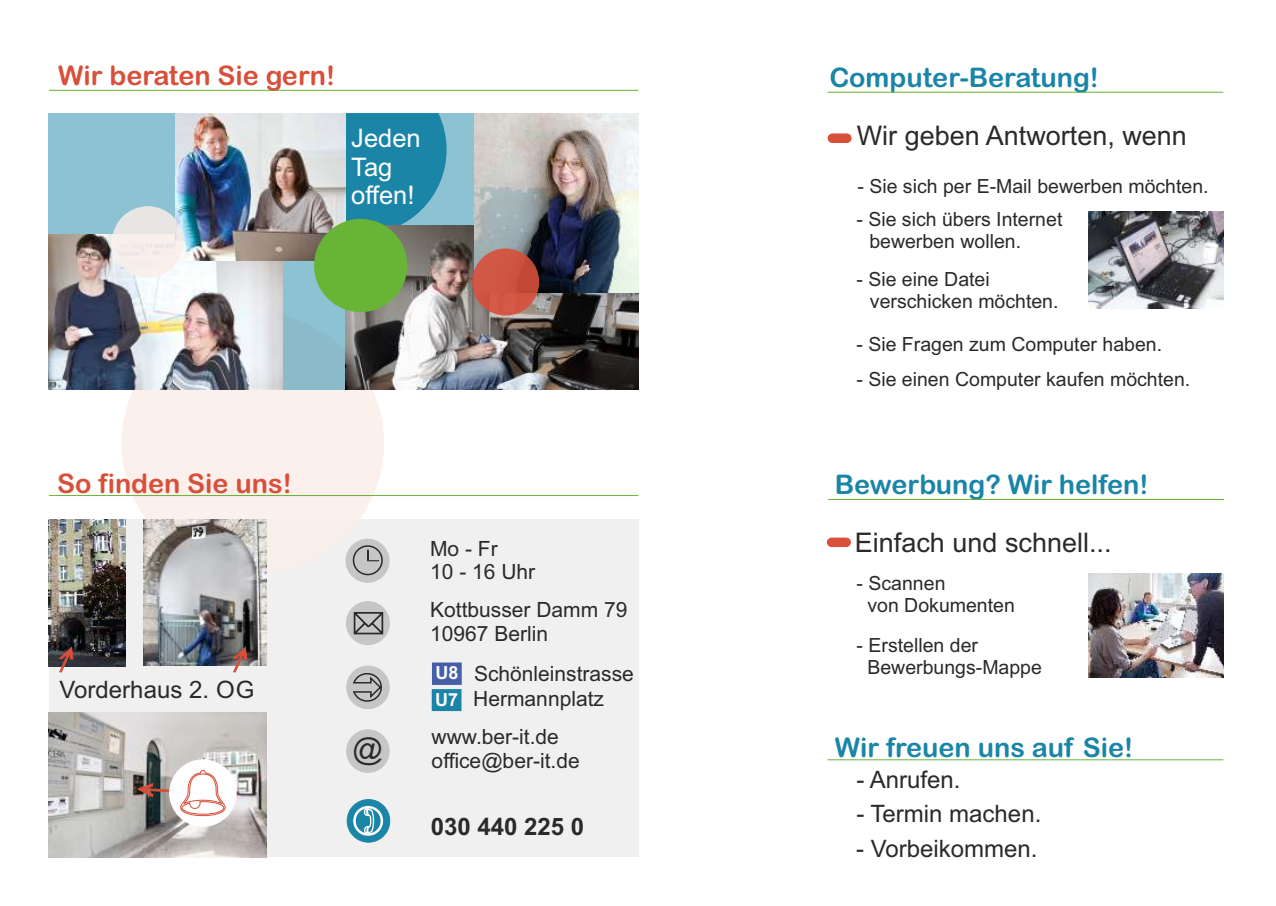
<style>
.page{position:relative;width:1276px;height:906px;background:#fff}
.page>*{position:absolute;margin:0;border:0;box-sizing:border-box;transform-origin:0 0}
.t1{font:30px "Arial";color:#2b2a29}
.t2{font:27px "Arial Rounded MT Bold";color:#1b85a7}
.t3{font:27px "Arial";color:#2b2a29}
.t4{font:27px "Arial Rounded MT Bold";color:#d84f3a}
.t5{font:25.5px/28.5px "Arial";color:#fefefe}
.t6{font:24px "Arial";color:#2b2a29}
.t7{font:700 24px "Arial";color:#2b2a29}
.t8{font:21px/23.4px "Arial";color:#2b2a29}
.t9{font:19.5px/21.8px "Arial";color:#2b2a29}
.t10{font:700 18px "Arial";color:#fff}
.s1{font-weight:700;font-size:18px;color:#fefefe}
</style>
<div class="page">
<div style="left:49px;top:519px;width:589px;height:338px;background:#f0f0f0"></div>
<div style="left:122px;top:312px;width:262px;height:262px;background:#fbefea;border-radius:50%"></div>
<hr style="left:49px;top:90px;width:589px;height:1px;background:#67b437">
<div style="left:49px;top:113px;width:589px;height:277px;background:#8dc2d3"></div>
<div style="left:827px;top:134px;width:24px;height:9px;background:#d84f3a;border:1px solid #d84f3a;border-radius:4px"></div>
<div style="left:827px;top:537px;width:24px;height:10px;background:#d84f3a;border:1px solid #d84f3a;border-radius:4px"></div>
<div style="left:347px;top:799px;width:43px;height:43px;background:#1b85a7;border:1px solid #1b85a7;border-radius:50%"></div>
<div style="left:346px;top:729px;width:43px;height:44px;background:#c5c6c6;border:1px solid #c5c6c6;border-radius:50%"></div>
<div style="left:346px;top:665px;width:44px;height:44px;background:#c5c6c6;border:1px solid #c5c6c6;border-radius:50%"></div>
<div style="left:346px;top:601px;width:44px;height:44px;background:#c5c6c6;border:2px solid #c5c6c6;border-radius:50%"></div>
<svg style="left:352px;top:672px;width:30px;height:30px"></svg>
<svg style="left:353px;top:612px;width:30px;height:22px"></svg>
<img style="left:49px;top:712px;width:217px;height:145px">
<img style="left:144px;top:519px;width:122px;height:147px">
<svg style="left:137px;top:782px;width:33px;height:16px"></svg>
<div style="left:169px;top:759px;width:68px;height:67px;background:#fefefe;border:1px solid #fefefe;border-radius:50%"></div>
<svg style="left:180px;top:770px;width:46px;height:46px"></svg>
<svg style="left:346px;top:113px;width:100px;height:113px;background:#258aaa"></svg>
<img style="left:346px;top:226px;width:292px;height:164px">
<img style="left:474px;top:113px;width:164px;height:179px">
<div style="left:472px;top:248px;width:67px;height:67px;background:#d84f3a;border-radius:50%;opacity:.9"></div>
<div style="left:432px;top:689px;width:29px;height:22px;background:#1b85a7"></div>
<div style="left:432px;top:662px;width:30px;height:23px;background:#465fa8"></div>
<img style="left:49px;top:235px;width:233px;height:155px">
<img style="left:176px;top:113px;width:170px;height:148px">
<div style="left:112px;top:206px;width:72px;height:72px;background:#fbefea;border-radius:50%;opacity:.82"></div>
<div style="left:314px;top:219px;width:93px;height:93px;background:#67b437;border-radius:50%"></div>
<hr style="left:49px;top:495px;width:589px;height:1px;background:#67b437">
<svg style="left:193px;top:526px;width:12px;height:13px"></svg>
<img style="left:49px;top:519px;width:76px;height:147px">
<svg style="left:58px;top:646px;width:16px;height:27px"></svg>
<svg style="left:231px;top:646px;width:17px;height:27px"></svg>
<div style="left:345px;top:538px;width:44px;height:45px;background:#c5c6c6;border:2px solid #c5c6c6;border-radius:50%"></div>
<svg style="left:367px;top:550px;width:12px;height:11px"></svg>
<svg style="left:93px;top:619px;width:29px;height:6px"></svg>
<img style="left:1088px;top:211px;width:135px;height:97px">
<img style="left:1088px;top:573px;width:135px;height:104px">
<svg style="left:352px;top:805px;width:32px;height:31px"></svg>
<hr style="left:827px;top:759px;width:396px;height:1px;background:#67b437">
<hr style="left:827px;top:92px;width:396px;height:1px;background:#67b437">
<hr style="left:828px;top:499px;width:396px;height:1px;background:#67b437">
<div style="left:353px;top:545px;width:30px;height:30px;border:2px solid #2b2a29;border-radius:50%"></div>
<h2 class="t4" style="left:58px;top:65px;width:278px">Wir beraten Sie gern!</h2>
<h3 class="t5" style="left:351px;top:126px;width:71px">Jeden<br>Tag offen!</h3>
<h2 class="t2" style="left:829px;top:67px;width:271px">Computer-Beratung!</h2>
<h2 class="t3" style="left:856px;top:125px;width:332px">Wir geben Antworten, wenn</h2>
<p class="t9" style="left:857px;top:177px;width:353px">- Sie sich per E-Mail bewerben möchten.</p>
<p class="t9" style="left:856px;top:210px;width:207px">- Sie sich übers Internet</p>
<p class="t9" style="left:869px;top:232px;width:153px">bewerben wollen.</p>
<p class="t9" style="left:856px;top:270px;width:135px">- Sie eine Datei</p>
<p class="t9" style="left:870px;top:292px;width:190px">verschicken möchten.</p>
<p class="t9" style="left:856px;top:335px;width:307px">- Sie Fragen zum Computer haben.</p>
<p class="t9" style="left:856px;top:370px;width:335px">- Sie einen Computer kaufen möchten.</p>
<h2 class="t4" style="left:57px;top:473px;width:236px">So finden Sie uns!</h2>
<h2 class="t2" style="left:835px;top:474px;width:315px">Bewerbung? Wir helfen!</h2>
<p class="t6" style="left:60px;top:680px;width:196px">Vorderhaus 2. OG</p>
<h1 class="t1" style="left:352px;top:737px;width:32px">@</h1>
<p class="t8" style="left:430px;top:539px;width:107px">Mo - Fr<br>10 - 16 Uhr</p>
<p class="t8" style="left:430px;top:600px;width:199px">Kottbusser Damm 79<br>10967 Berlin</p>
<p class="t8" style="left:435px;top:664px;width:200px"><span class="s1">U8</span> Schönleinstrasse</p>
<p class="t10" style="left:435px;top:693px;width:25px">U7</p>
<p class="t8" style="left:473px;top:689px;width:132px">Hermannplatz</p>
<p class="t8" style="left:432px;top:727px;width:150px">www.ber-it.de office@ber-it.de</p>
<p class="t7" style="left:431px;top:817px;width:155px">030 440 225 0</p>
<h2 class="t3" style="left:855px;top:533px;width:258px">Einfach und schnell...</h2>
<p class="t9" style="left:867px;top:574px;width:149px;text-indent:-11px">- Scannen<br>von Dokumenten</p>
<p class="t9" style="left:867px;top:636px;width:176px;text-indent:-11px">- Erstellen der<br>Bewerbungs-Mappe</p>
<h2 class="t2" style="left:835px;top:737px;width:300px">Wir freuen uns auf Sie!</h2>
<p class="t6" style="left:856px;top:770px;width:106px">- Anrufen.</p>
<p class="t6" style="left:856px;top:804px;width:186px">- Termin machen.</p>
<p class="t6" style="left:856px;top:839px;width:183px">- Vorbeikommen.</p>
</div>
